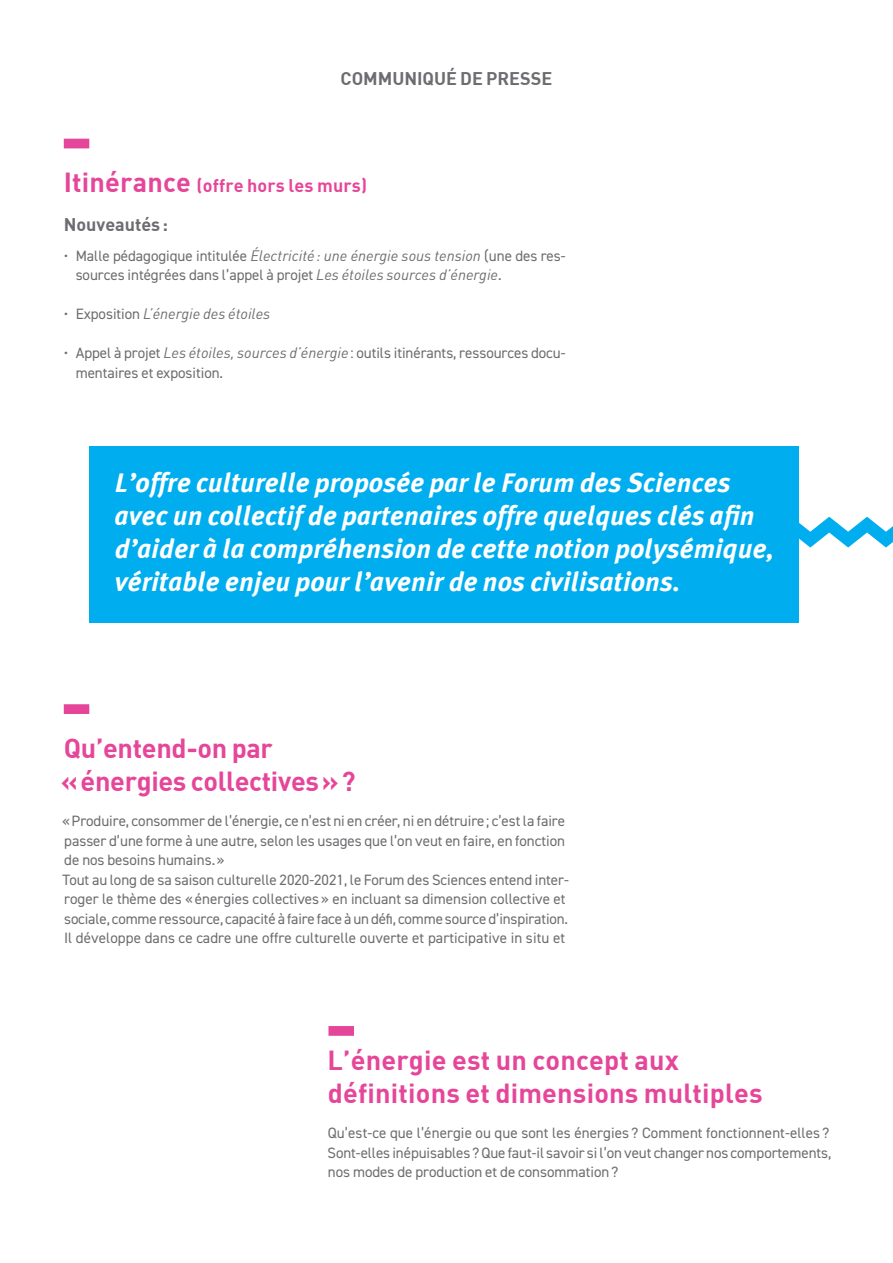
<style>
.page{position:relative;width:893px;height:1263px;background:#fff}
.page>*{position:absolute;margin:0;border:0;box-sizing:border-box;transform-origin:0 0}
.t1{font:italic 700 27px/33px "Meta Plus";letter-spacing:.01em;color:#fff}
.t2{font:27px/33px "DIN Bold";letter-spacing:.01em;color:#e64699}
.t3{font:27px/33px "DIN Bold";letter-spacing:-.01em;color:#e64699}
.t4{font:18px/39px "DIN Bold";letter-spacing:.01em;color:#e64699}
.t5{font:18px "DIN Bold";color:#6c6d70}
.t6{font:15px/19.5px "DIN2014";color:#6c6d70}
.t7{font:italic 15px "DIN";color:#6c6d70}
.s1{font-size:27px}
.s2{color:#6c6d70}
.s3{font-family:"DIN";font-style:italic}
.s4{font-family:"DIN2014";font-style:normal}
</style>
<div class="page">
<div style="left:64px;top:139px;width:25px;height:9px;background:#e64699"></div>
<div style="left:328px;top:1026px;width:26px;height:10px;background:#e64699"></div>
<div style="left:64px;top:704px;width:25px;height:10px;background:#e64699"></div>
<div style="left:89px;top:447px;width:710px;height:176px;background:#00aeef"></div>
<svg style="left:799px;top:517px;width:94px;height:30px"></svg>
<p class="t5" style="left:341px;top:67px;width:213px">COMMUNIQUÉ DE PRESSE</p>
<p class="t4" style="left:64px;top:166px;width:305px"><span class="s1">Itinérance</span> (offre hors les murs)<br><span class="s2">Nouveautés:</span></p>
<p class="t6" style="left:76px;top:245px;width:491px;text-indent:-12px">• Malle pédagogique intitulée <span class="s3">Électricité: une énergie sous tension</span> (une des res&shy;sources intégrées dans l’appel à projet <span class="s3">Les étoiles sources d’énergie</span>.</p>
<p class="t7" style="left:64px;top:304px;width:208px"><span class="s4">• Exposition</span> L’énergie des étoiles</p>
<p class="t6" style="left:76px;top:343px;width:491px;text-indent:-12px">• Appel à projet <span class="s3">Les étoiles, sources d’énergie</span>: outils itinérants, ressources docu&shy;mentaires et exposition.</p>
<h1 class="t1" style="left:115px;top:466px;width:661px">L’offre culturelle proposée par le Forum des Sciences avec un collectif de partenaires offre quelques clés afin d’aider à la compréhension de cette notion polysémique, véritable enjeu pour l’avenir de nos civilisations.</h1>
<h1 class="t3" style="left:61px;top:730px;width:296px">Qu’entend-on par «énergies collectives»?</h1>
<p class="t6" style="left:62px;top:811px;width:508px">«Produire, consommer de l’énergie, ce n’est ni en créer, ni en détruire; c’est la faire passer d’une forme à une autre, selon les usages que l’on veut en faire, en fonction de nos besoins humains.»<br>Tout au long de sa saison culturelle 2020-2021, le Forum des Sciences entend inter&shy;roger le thème des «énergies collectives» en incluant sa dimension collective et sociale, comme ressource, capacité à faire face à un défi, comme source d’inspiration.<br>Il développe dans ce cadre une offre culturelle ouverte et participative in situ et</p>
<h1 class="t2" style="left:327px;top:1042px;width:437px">L’énergie est un concept aux définitions et dimensions multiples</h1>
<p class="t6" style="left:328px;top:1123px;width:505px">Qu’est-ce que l’énergie ou que sont les énergies ? Comment fonctionnent-elles ?<br>Sont-elles inépuisables? Que faut-il savoir si l’on veut changer nos comportements, nos modes de production et de consommation?</p>
</div>
